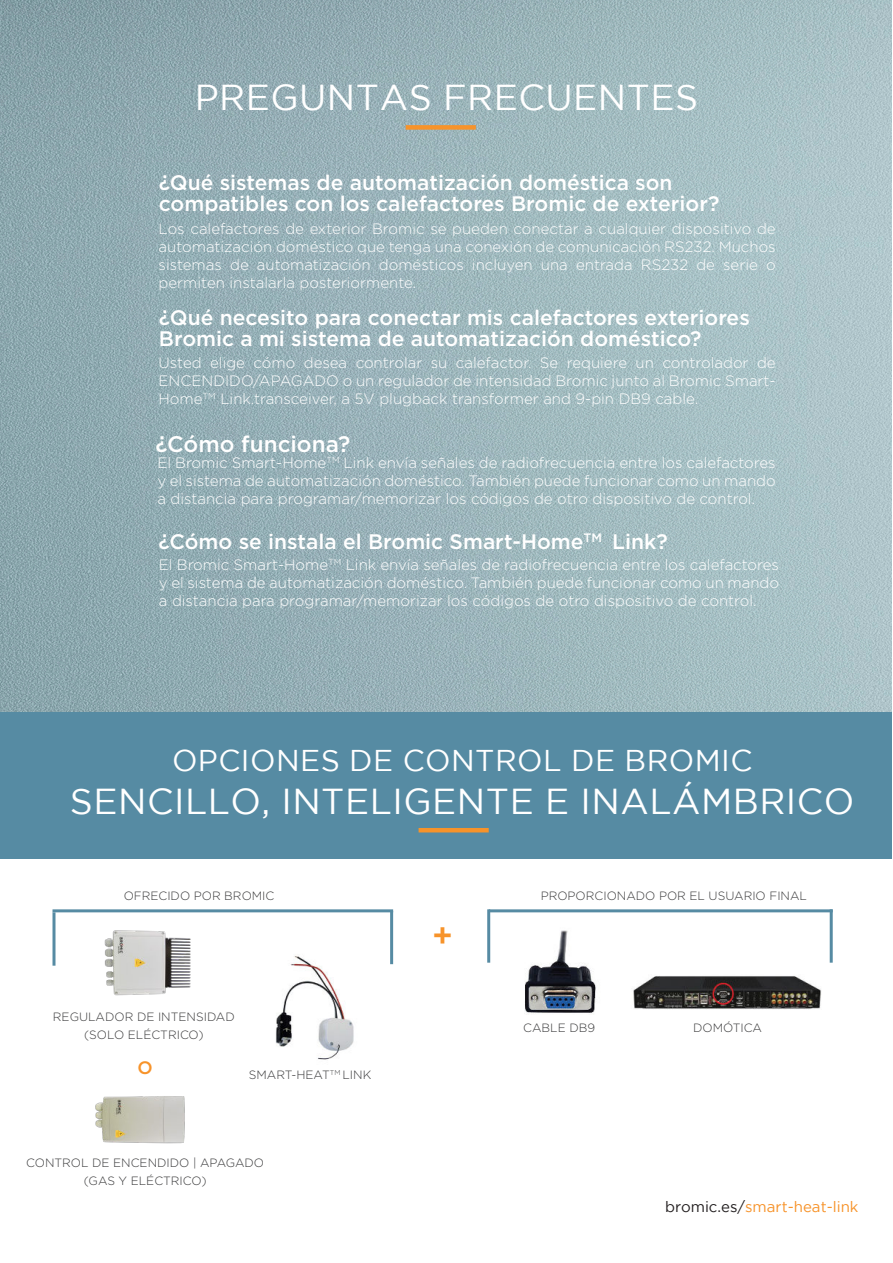
<style>
.page{position:relative;width:893px;height:1263px;background:#fff}
.page>*{position:absolute;margin:0;border:0;box-sizing:border-box;transform-origin:0 0}
.t1{font:36px "Gotham";letter-spacing:.015em;color:#fff}
.t2{font:500 33px "Gotham";color:#f7932a}
.t3{font:30px "Gotham";letter-spacing:.015em;color:#fff}
.t4{font:500 22.5px "Gotham";color:#fff}
.t5{font:500 21px/21px "Gotham";color:#fff}
.t6{font:500 18px "Gotham";color:#f7932a}
.t7{font:300 15px/18px "Gotham";color:#fff;text-align:justify}
.t8{font:15px "Gotham";color:#f7932a}
.t9{font:300 12px/18px "Gotham";color:#383839;text-align:center}
.s1{color:#231f20}
</style>
<div class="page">
<img style="left:0;top:0;width:891px;height:844px">
<img style="left:95px;top:1096px;width:90px;height:48px">
<img style="left:104px;top:930px;width:87px;height:66px">
<img style="left:276px;top:956px;width:78px;height:104px">
<div style="left:1px;top:712px;width:891px;height:147px;background:#568ba3"></div>
<hr style="left:419px;top:828px;width:70px;height:4px;background:#f7932a">
<div style="left:406px;top:125px;width:70px;height:5px;background:#f7932a"></div>
<hr style="left:53px;top:909px;width:340px;height:3px;background:#568ba3">
<hr style="left:53px;top:912px;width:3px;height:54px;background:#568ba3">
<hr style="left:390px;top:911px;width:3px;height:53px;background:#568ba3">
<img style="left:633px;top:976px;width:188px;height:33px">
<hr style="left:489px;top:909px;width:344px;height:3px;background:#568ba3">
<hr style="left:487px;top:909px;width:3px;height:54px;background:#568ba3">
<hr style="left:830px;top:909px;width:3px;height:54px;background:#568ba3">
<img style="left:525px;top:930px;width:71px;height:83px">
<h1 class="t1" style="left:195px;top:77px;width:505px">PREGUNTAS FRECUENTES</h1>
<h3 class="t5" style="left:159px;top:172px;width:562px">¿Qué sistemas de automatización doméstica son compatibles con los calefactores Bromic de exterior?</h3>
<p class="t7" style="left:159px;top:220px;width:619px">Los calefactores de exterior Bromic se pueden conectar a cualquier dispositivo de automatización doméstico que tenga una conexión de comunicación RS232. Muchos sistemas de automatización domésticos incluyen una entrada RS232 de serie o permiten instalarla posteriormente.</p>
<h3 class="t5" style="left:159px;top:307px;width:592px">¿Qué necesito para conectar mis calefactores exteriores<br>Bromic a mi sistema de automatización doméstico?</h3>
<p class="t7" style="left:159px;top:354px;width:619px">Usted elige cómo desea controlar su calefactor. Se requiere un controlador de ENCENDIDO/APAGADO o un regulador de intensidad Bromic junto al Bromic Smart-Home<sup>TM</sup> Link.transceiver, a 5V plugback transformer and 9-pin DB9 cable.</p>
<h3 class="t4" style="left:156px;top:431px;width:196px">¿Cómo funciona?</h3>
<p class="t7" style="left:157px;top:454px;width:620px">El Bromic Smart-Home<sup>TM</sup> Link envía señales de radiofrecuencia entre los calefactores y el sistema de automatización doméstico. También puede funcionar como un mando a distancia para programar/memorizar los códigos de otro dispositivo de control.</p>
<h3 class="t5" style="left:159px;top:531px;width:511px">¿Cómo se instala el Bromic Smart-Home<sup>TM</sup> Link?</h3>
<p class="t7" style="left:159px;top:555px;width:622px">El Bromic Smart-Home<sup>TM</sup> Link envía señales de radiofrecuencia entre los calefactores y el sistema de automatización doméstico. También puede funcionar como un mando a distancia para programar/memorizar los códigos de otro dispositivo de control.</p>
<h3 class="t3" style="left:172px;top:743px;width:582px">OPCIONES DE CONTROL DE BROMIC</h3>
<h1 class="t1" style="left:70px;top:781px;width:786px">SENCILLO, INTELIGENTE E INALÁMBRICO</h1>
<p class="t9" style="left:124px;top:886px;width:152px">OFRECIDO POR BROMIC</p>
<p class="t9" style="left:541px;top:886px;width:268px">PROPORCIONADO POR EL USUARIO FINAL</p>
<p class="t9" style="left:53px;top:1008px;width:183px">REGULADOR DE INTENSIDAD (SOLO ELÉCTRICO)</p>
<p class="t6" style="left:137px;top:1058px;width:17px">O</p>
<p class="t9" style="left:249px;top:1066px;width:124px">SMART-HEAT<sup>TM</sup> LINK</p>
<p class="t9" style="left:26px;top:1154px;width:239px">CONTROL DE ENCENDIDO | APAGADO (GAS Y ELÉCTRICO)</p>
<h2 class="t2" style="left:432px;top:917px;width:22px">+</h2>
<p class="t9" style="left:523px;top:1019px;width:73px">CABLE DB9</p>
<p class="t9" style="left:693px;top:1019px;width:70px">DOMÓTICA</p>
<p class="t8" style="left:665px;top:1198px;width:195px"><span class="s1">bromic.es/</span>smart-heat-link</p>
</div>
